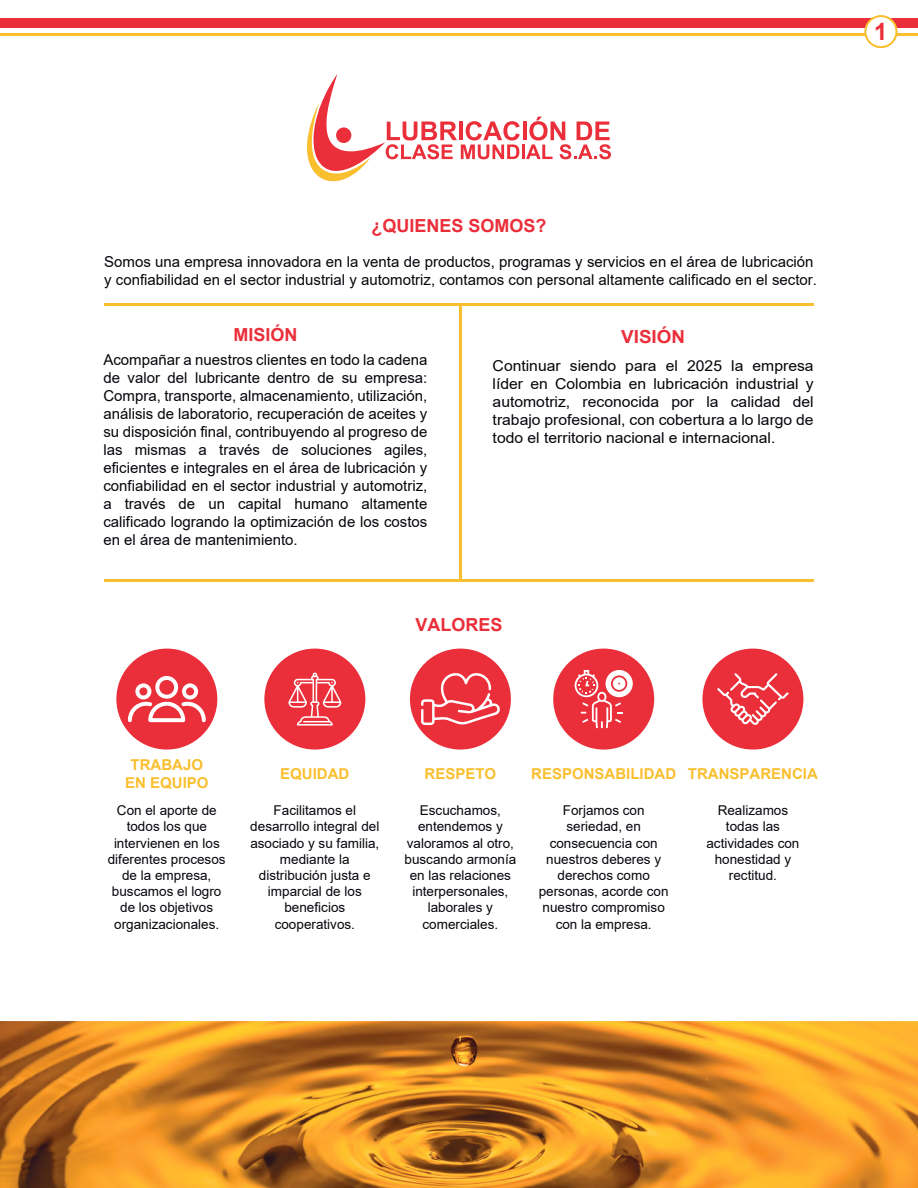
<style>
.page{position:relative;width:918px;height:1188px;background:#fff}
.page>*{position:absolute;margin:0;border:0;box-sizing:border-box;transform-origin:0 0}
.t1{font:700 24px "Arial";color:#ea2f3a}
.t2{font:700 18px "Arial";color:#ea2f3a}
.t3{font:700 18px "Arial";color:#ea2f3a;scale:1.05 1}
.t4{font:15px/18px "Arial";color:#05060b}
.t5{font:15px/18px "Arial";color:#05060b;text-align:justify;scale:1.05 1}
.t6{font:700 15px/18px "Arial";color:#fabf2f;text-align:center}
.t7{font:13.5px/16.2px "Arial";color:#05060b;text-align:center}
</style>
<div class="page">
<img style="left:0;top:1021px;width:918px;height:167px">
<hr style="left:104px;top:303px;width:710px;height:2px;background:#fabf2f">
<hr style="left:104px;top:579px;width:710px;height:3px;background:#fabf2f">
<hr style="left:459px;top:304px;width:2px;height:276px;background:#fabf2f">
<div style="left:116px;top:649px;width:101px;height:101px;background:#ea2f3a;border-radius:50%"></div>
<div style="left:553px;top:649px;width:101px;height:101px;background:#ea2f3a;border-radius:50%"></div>
<div style="left:410px;top:649px;width:101px;height:101px;background:#ea2f3a;border-radius:50%"></div>
<div style="left:264px;top:649px;width:101px;height:101px;background:#ea2f3a;border-radius:50%"></div>
<div style="left:702px;top:649px;width:101px;height:101px;background:#ea2f3a;border-radius:50%"></div>
<svg style="left:128px;top:676px;width:78px;height:46px"></svg>
<svg style="left:574px;top:670px;width:59px;height:58px"></svg>
<svg style="left:421px;top:673px;width:79px;height:52px"></svg>
<svg style="left:288px;top:672px;width:53px;height:54px"></svg>
<svg style="left:717px;top:673px;width:72px;height:52px"></svg>
<div style="left:0;top:18px;width:918px;height:10px;background:#ea2f3a"></div>
<hr style="left:0;top:33px;width:918px;height:3px;background:#fabf2f">
<hr style="left:523px;top:122px;width:4px;height:18px;background:#ea2f3a">
<svg style="left:307px;top:74px;width:213px;height:108px"></svg>
<hr style="left:522px;top:145px;width:3px;height:14px;background:#ea2f3a">
<svg style="left:526px;top:117px;width:85px;height:42px"></svg>
<svg style="left:865px;top:15px;width:32px;height:33px"></svg>
<div style="left:866px;top:17px;width:29px;height:29px;background:#fff;border-radius:50%"></div>
<h1 class="t1" style="left:874px;top:15px;width:15px">1</h1>
<p class="t2" style="left:371px;top:213px;width:177px">¿QUIENES SOMOS?</p>
<p class="t4" style="left:104px;top:252px;width:714px">Somos una empresa innovadora en la venta de productos, programas y servicios en el área de lubricación y confiabilidad en el sector industrial y automotriz, contamos con personal altamente calificado en el sector.</p>
<p class="t2" style="left:233px;top:322px;width:66px">MISIÓN</p>
<p class="t4" style="left:103px;top:351px;width:326px;text-align:justify">Acompañar a nuestros clientes en todo la cadena de valor del lubricante dentro de su empresa:<br>Compra, transporte, almacenamiento, utilización, análisis de laboratorio, recuperación de aceites y su disposición final, contribuyendo al progreso de las mismas a través de soluciones agiles, eficientes e integrales en el área de lubricación y confiabilidad en el sector industrial y automotriz, a través de un capital humano altamente calificado logrando la optimización de los costos en el área de mantenimiento.</p>
<p class="t3" style="left:621px;top:324px;width:62px">VISIÓN</p>
<p class="t5" style="left:493px;top:357px;width:307px">Continuar siendo para el 2025 la empresa líder en Colombia en lubricación industrial y automotriz, reconocida por la calidad del trabajo profesional, con cobertura a lo largo de todo el territorio nacional e internacional.</p>
<p class="t2" style="left:416px;top:612px;width:89px">VALORES</p>
<p class="t6" style="left:125px;top:756px;width:85px">TRABAJO<br>EN EQUIPO</p>
<p class="t6" style="left:280px;top:765px;width:71px">EQUIDAD</p>
<p class="t6" style="left:425px;top:765px;width:73px">RESPETO</p>
<p class="t6" style="left:531px;top:765px;width:288px">RESPONSABILIDAD TRANSPARENCIA</p>
<p class="t7" style="left:108px;top:802px;width:119px">Con el aporte de todos los que intervienen en los diferentes procesos de la empresa, buscamos el logro de los objetivos organizacionales.</p>
<p class="t7" style="left:539px;top:802px;width:131px">Forjamos con seriedad, en consecuencia con nuestros deberes y derechos como personas, acorde con nuestro compromiso con la empresa.</p>
<p class="t7" style="left:250px;top:802px;width:131px">Facilitamos el desarrollo integral del asociado y su familia, mediante la distribución justa e imparcial de los beneficios cooperativos.</p>
<p class="t7" style="left:706px;top:802px;width:95px">Realizamos todas las actividades con honestidad y rectitud.</p>
<p class="t7" style="left:404px;top:802px;width:113px">Escuchamos, entendemos y valoramos al otro, buscando armonía en las relaciones interpersonales, laborales y comerciales.</p>
</div>
